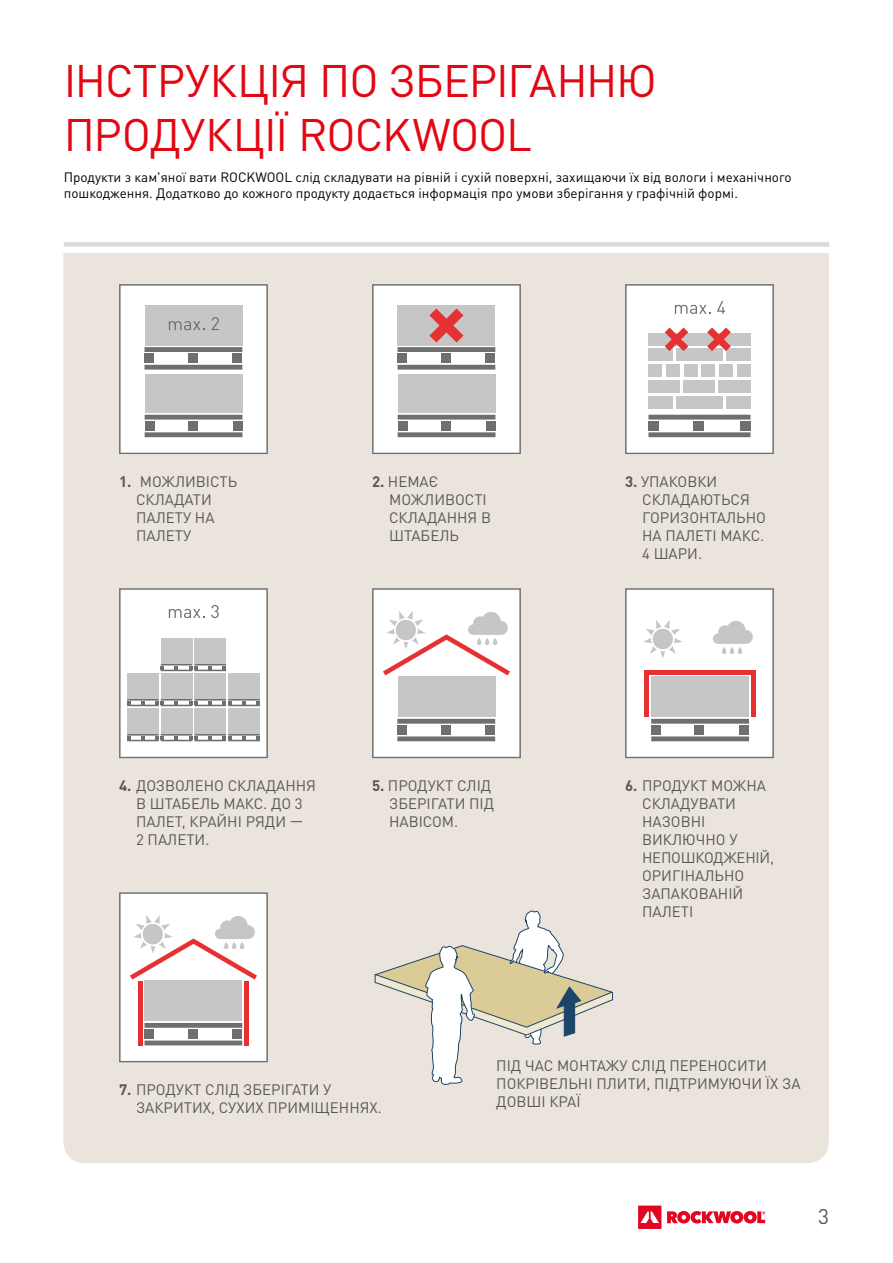
<style>
.page{position:relative;width:893px;height:1263px;background:#fff}
.page>*{position:absolute;margin:0;border:0;box-sizing:border-box;transform-origin:0 0}
.t1{font:45px/54px "DIN Pro";letter-spacing:-.025em;color:#e30613}
.t2{font:21px "DIN Pro";color:#575756}
.t3{font:15px/18px "DIN Pro";color:#575756}
.t4{font:13.5px/16.2px "DIN Pro";color:#000}
.s1{font-weight:700}
</style>
<div class="page">
<svg style="left:638px;top:1205px;width:23px;height:24px"></svg>
<svg style="left:667px;top:1211px;width:98px;height:12px"></svg>
<div style="left:63px;top:253px;width:766px;height:910px;background:#eae4dc"></div>
<svg style="left:119px;top:284px;width:149px;height:170px"></svg>
<svg style="left:372px;top:284px;width:149px;height:170px"></svg>
<svg style="left:625px;top:284px;width:149px;height:170px"></svg>
<svg style="left:119px;top:892px;width:149px;height:170px"></svg>
<svg style="left:119px;top:588px;width:149px;height:170px"></svg>
<svg style="left:372px;top:588px;width:149px;height:170px"></svg>
<svg style="left:625px;top:588px;width:149px;height:170px"></svg>
<div style="left:64px;top:242px;width:765px;height:5px;background:#dadada"></div>
<svg style="left:374px;top:910px;width:240px;height:175px;background:#e1dccf"></svg>
<h1 class="t1" style="left:64px;top:52px;width:594px">ІНСТРУКЦІЯ ПО ЗБЕРІГАННЮ<br>ПРОДУКЦІЇ ROCKWOOL</h1>
<p class="t4" style="left:64px;top:169px;width:729px">Продукти з кам'яної вати ROCKWOOL слід складувати на рівній і сухій поверхні, захищаючи їх від вологи і механічного пошкодження. Додатково до кожного продукту додається інформація про умови зберігання у графічній формі.</p>
<p class="t3" style="left:136px;top:472px;width:103px;text-indent:-17px"><span class="s1">1.</span> МОЖЛИВІСТЬ<br>СКЛАДАТИ<br>ПАЛЕТУ НА<br>ПАЛЕТУ</p>
<p class="t3" style="left:389px;top:472px;width:104px;text-indent:-17px"><span class="s1">2.</span> НЕМАЄ<br>МОЖЛИВОСТІ<br>СКЛАДАННЯ В<br>ШТАБЕЛЬ</p>
<p class="t3" style="left:642px;top:472px;width:125px;text-indent:-17px"><span class="s1">3.</span> УПАКОВКИ<br>СКЛАДАЮТЬСЯ<br>ГОРИЗОНТАЛЬНО<br>НА ПАЛЕТІ МАКС.<br>4 ШАРИ.</p>
<p class="t3" style="left:136px;top:776px;width:181px;text-indent:-17px"><span class="s1">4.</span> ДОЗВОЛЕНО СКЛАДАННЯ<br>В ШТАБЕЛЬ МАКС. ДО 3<br>ПАЛЕТ, КРАЙНІ РЯДИ —<br>2 ПАЛЕТИ.</p>
<p class="t3" style="left:389px;top:776px;width:107px;text-indent:-17px"><span class="s1">5.</span> ПРОДУКТ СЛІД<br>ЗБЕРІГАТИ ПІД<br>НАВІСОМ.</p>
<p class="t3" style="left:642px;top:776px;width:133px;text-indent:-17px"><span class="s1">6.</span> ПРОДУКТ МОЖНА<br>СКЛАДУВАТИ<br>НАЗОВНІ<br>ВИКЛЮЧНО У<br>НЕПОШКОДЖЕНІЙ,<br>ОРИГІНАЛЬНО<br>ЗАПАКОВАНІЙ<br>ПАЛЕТІ</p>
<p class="t3" style="left:136px;top:1080px;width:247px;text-indent:-17px"><span class="s1">7.</span> ПРОДУКТ СЛІД ЗБЕРІГАТИ У<br>ЗАКРИТИХ, СУХИХ ПРИМІЩЕННЯХ.</p>
<p class="t3" style="left:496px;top:1057px;width:306px">ПІД ЧАС МОНТАЖУ СЛІД ПЕРЕНОСИТИ<br>ПОКРІВЕЛЬНІ ПЛИТИ, ПІДТРИМУЮЧИ ЇХ ЗА<br>ДОВШІ КРАЇ</p>
<h2 class="t2" style="left:818px;top:1203px;width:12px">3</h2>
</div>
